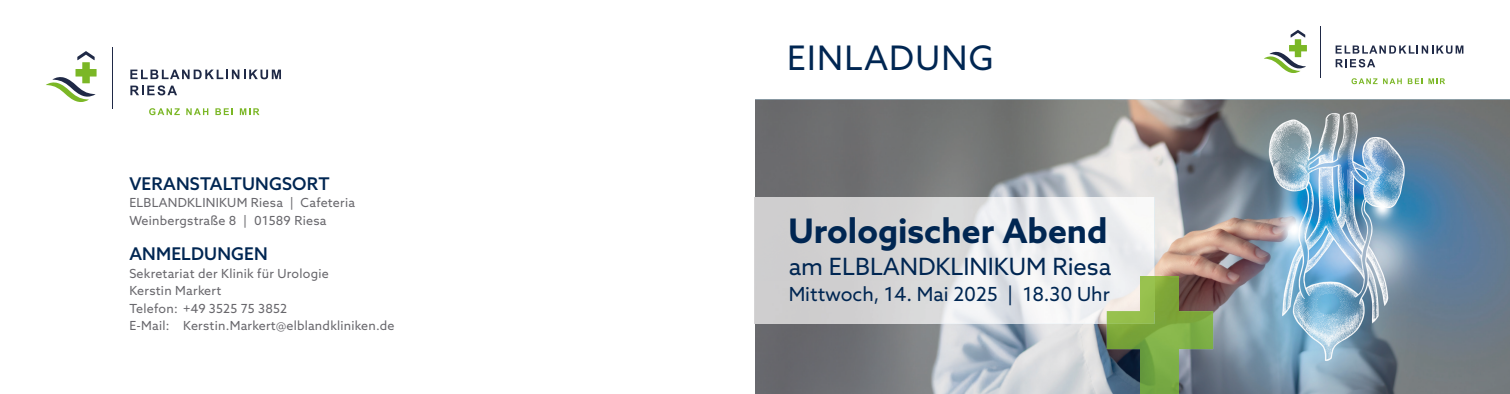
<style>
.page{position:relative;width:1510px;height:394px;background:#fff}
.page>*{position:absolute;margin:0;border:0;box-sizing:border-box;transform-origin:0 0}
.t1{font:700 33.75px "Azo Sans";color:#002652}
.t2{font:33.75px "Azo Sans";letter-spacing:.04em;color:#002652}
.t3{font:23.75px "Azo Sans";color:#002652}
.t4{font:19.38px "Azo Sans";color:#002652}
.t5{font:500 17.5px "Azo Sans";letter-spacing:.01em;color:#002652}
.t6{font:12.5px/17.5px "Azo Sans";letter-spacing:.02em;color:#68676c}
</style>
<div class="page">
<img style="left:755px;top:99px;width:754px;height:294px">
<img style="left:755px;top:197px;width:355px;height:126px">
<img style="left:1110px;top:197px;width:44px;height:114px">
<svg style="left:1264px;top:30px;width:42px;height:43px"></svg>
<hr style="left:1320px;top:26px;width:1px;height:52px;background:#1f2946">
<svg style="left:1335px;top:45px;width:128px;height:22px"></svg>
<svg style="left:1351px;top:78px;width:26px;height:6px"></svg>
<svg style="left:1383px;top:78px;width:18px;height:6px"></svg>
<svg style="left:1407px;top:78px;width:15px;height:6px"></svg>
<svg style="left:1428px;top:78px;width:17px;height:6px"></svg>
<img style="left:1141px;top:276px;width:38px;height:35px">
<img style="left:1141px;top:349px;width:38px;height:44px">
<img style="left:1106px;top:311px;width:107px;height:38px">
<img style="left:1106px;top:311px;width:48px;height:12px">
<svg style="left:46px;top:51px;width:51px;height:51px"></svg>
<hr style="left:112px;top:47px;width:1px;height:61px;background:#1f2946">
<svg style="left:130px;top:69px;width:151px;height:10px"></svg>
<svg style="left:130px;top:85px;width:47px;height:10px"></svg>
<svg style="left:149px;top:108px;width:31px;height:7px"></svg>
<svg style="left:186px;top:108px;width:22px;height:7px"></svg>
<svg style="left:215px;top:108px;width:18px;height:7px"></svg>
<svg style="left:240px;top:108px;width:19px;height:7px"></svg>
<h3 class="t5" style="left:129px;top:172px;width:202px">VERANSTALTUNGSORT</h3>
<p class="t6" style="left:129px;top:193px;width:227px">ELBLANDKLINIKUM Riesa | Cafeteria<br>Weinbergstraße 8 | 01589 Riesa</p>
<h3 class="t5" style="left:129px;top:242px;width:140px">ANMELDUNGEN</h3>
<p class="t6" style="left:129px;top:264px;width:267px">Sekretariat der Klinik für Urologie<br>Kerstin Markert<br>Telefon: +49 3525 75 3852<br>E-Mail: Kerstin.Markert@elblandkliniken.de</p>
<h1 class="t2" style="left:787px;top:36px;width:208px">EINLADUNG</h1>
<h1 class="t1" style="left:788px;top:208px;width:320px">Urologischer Abend</h1>
<h2 class="t3" style="left:788px;top:251px;width:324px">am ELBLANDKLINIKUM Riesa</h2>
<h3 class="t4" style="left:788px;top:281px;width:323px">Mittwoch, 14. Mai 2025 | 18.30 Uhr</h3>
</div>
